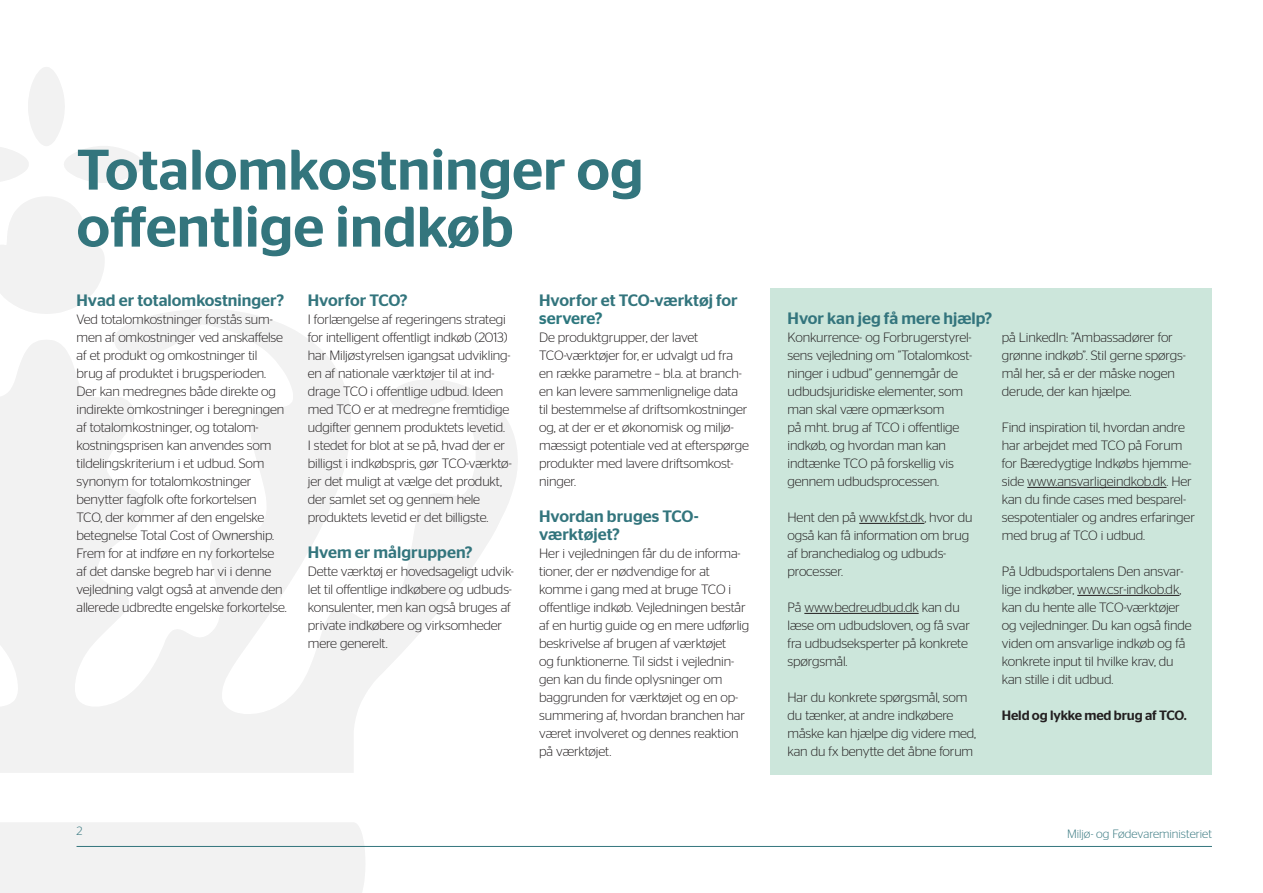
<style>
.page{position:relative;width:1263px;height:893px;background:#fff}
.page>*{position:absolute;margin:0;border:0;box-sizing:border-box;transform-origin:0 0}
.overskrift{font:500 57px "Stag Sans";color:#33757d}
.mellemrubrik{font:500 16.5px/18px "Stag Sans";color:#33757d}
.brød{font:500 16.5px "Stag Sans";color:#33757d}
.brød-2{font:300 13.5px/18px "Stag Sans";letter-spacing:-.01em;color:#231f20}
.mellemrubrik-2{font:300 13.5px/18px "Stag Sans";letter-spacing:-.01em;color:#231f20}
.brød-3{font:500 13.5px "Stag Sans";letter-spacing:-.01em;color:#231f20}
.t1{font:300 12px "Stag Sans";color:#33757d}
.s1{color:#2d777e}
</style>
<div class="page">
<div style="left:0;top:823px;width:365px;height:70px;background:#f2f2f2"></div>
<svg style="left:0;top:67px;width:143px;height:116px"></svg>
<svg style="left:0;top:197px;width:104px;height:112px"></svg>
<svg style="left:0;top:309px;width:518px;height:464px"></svg>
<hr style="left:77px;top:846px;width:1135px;height:1px;background:#33757d">
<div style="left:770px;top:288px;width:442px;height:486px;background:#cce6db"></div>
<hr style="left:859px;top:523px;width:65px;height:1px;background:#231f20">
<hr style="left:804px;top:613px;width:115px;height:1px;background:#231f20">
<hr style="left:1027px;top:487px;width:139px;height:1px;background:#231f20">
<hr style="left:1077px;top:595px;width:102px;height:1px;background:#231f20">
<p class="overskrift" style="left:77px;top:137px;width:569px">Totalomkostninger og</p>
<p class="overskrift" style="left:77px;top:194px;width:439px">offentlige indkøb</p>
<p class="mellemrubrik" style="left:77px;top:291px;width:209px">Hvad er totalomkostninger?</p>
<p class="mellemrubrik-2" style="left:77px;top:310px;width:208px">Ved totalomkostninger forstås sum&shy;men af omkostninger ved anskaffelse af et produkt og omkostninger til</p>
<p class="mellemrubrik-2" style="left:77px;top:364px;width:209px">brug af produktet i brugsperioden.<br>Der kan medregnes både direkte og indirekte omkostninger i beregningen af totalomkostninger, og totalom&shy;kostningsprisen kan anvendes som tildelingskriterium i et udbud. Som synonym for totalomkostninger benytter fagfolk ofte forkortelsen</p>
<p class="mellemrubrik-2" style="left:77px;top:508px;width:199px">TCO, der kommer af den engelske betegnelse Total Cost of Ownership.<br>Frem for at indføre en ny forkortelse af det danske begreb har vi i denne</p>
<p class="mellemrubrik-2" style="left:77px;top:580px;width:212px">vejledning valgt også at anvende den allerede udbredte engelske forkortelse.</p>
<p class="mellemrubrik" style="left:308px;top:291px;width:101px">Hvorfor TCO?</p>
<p class="brød-2" style="left:308px;top:310px;width:205px">I forlængelse af regeringens strategi for intelligent offentligt indkøb (2013) har Miljøstyrelsen igangsat udvikling&shy;en af nationale værktøjer til at ind&shy;drage TCO i offentlige udbud. Ideen med TCO er at medregne fremtidige udgifter gennem produktets levetid.<br>I stedet for blot at se på, hvad der er billigst i indkøbspris, gør TCO-værktø&shy;jer det muligt at vælge det produkt, der samlet set og gennem hele produktets levetid er det billigste.</p>
<p class="mellemrubrik" style="left:308px;top:543px;width:166px">Hvem er målgruppen?</p>
<p class="brød-2" style="left:308px;top:562px;width:208px">Dette værktøj er hovedsageligt udvik&shy;let til offentlige indkøbere og udbuds&shy;konsulenter, men kan også bruges af private indkøbere og virksomheder mere generelt.</p>
<p class="mellemrubrik" style="left:539px;top:291px;width:200px">Hvorfor et TCO-værktøj for <span class="s1">servere?</span></p>
<p class="mellemrubrik-2" style="left:539px;top:328px;width:211px">De produktgrupper, der lavet<br>TCO-værktøjer for, er udvalgt ud fra en række parametre – bl.a. at branch&shy;en kan levere sammenlignelige data til bestemmelse af driftsomkostninger og, at der er et økonomisk og miljø&shy;mæssigt potentiale ved at efterspørge produkter med lavere driftsomkost&shy;ninger.</p>
<p class="mellemrubrik" style="left:539px;top:507px;width:161px">Hvordan bruges TCO-</p>
<p class="mellemrubrik" style="left:539px;top:525px;width:82px">værktøjet?</p>
<p class="brød-2" style="left:539px;top:544px;width:212px">Her i vejledningen får du de informa&shy;tioner, der er nødvendige for at komme i gang med at bruge TCO i offentlige indkøb. Vejledningen består af en hurtig guide og en mere udførlig beskrivelse af brugen af værktøjet<br>og funktionerne. Til sidst i vejlednin&shy;gen kan du finde oplysninger om baggrunden for værktøjet og en op&shy;summering af, hvordan branchen har været involveret og dennes reaktion på værktøjet.</p>
<p class="brød" style="left:787px;top:309px;width:206px">Hvor kan jeg få mere hjælp?</p>
<p class="brød-2" style="left:787px;top:328px;width:186px">Konkurrence- og Forbrugerstyrel&shy;sens vejledning om ”Totalomkost&shy;ninger i udbud” gennemgår de udbudsjuridiske elementer, som man skal være opmærksom<br>på mht. brug af TCO i offentlige indkøb, og hvordan man kan indtænke TCO på forskellig vis gennem udbudsprocessen.</p>
<p class="brød-2" style="left:787px;top:508px;width:187px">Hent den på www.kfst.dk, hvor du også kan få information om brug af branchedialog og udbuds&shy;processer.</p>
<p class="brød-2" style="left:787px;top:598px;width:184px">På www.bedreudbud.dk kan du læse om udbudsloven, og få svar fra udbudseksperter på konkrete spørgsmål.</p>
<p class="brød-2" style="left:787px;top:688px;width:190px">Har du konkrete spørgsmål, som du tænker, at andre indkøbere måske kan hjælpe dig videre med, kan du fx benytte det åbne forum</p>
<p class="brød-2" style="left:1002px;top:328px;width:185px">på LinkedIn: ”Ambassadører for grønne indkøb”. Stil gerne spørgs&shy;mål her, så er der måske nogen derude, der kan hjælpe.</p>
<p class="brød-2" style="left:1002px;top:418px;width:195px">Find inspiration til, hvordan andre har arbejdet med TCO på Forum for Bæredygtige Indkøbs hjemme&shy;side www.ansvarligeindkob.dk. Her kan du finde cases med besparel&shy;sespotentialer og andres erfaringer med brug af TCO i udbud.</p>
<p class="brød-2" style="left:1002px;top:562px;width:191px">På Udbudsportalens Den ansvar&shy;lige indkøber, www.csr-indkob.dk, kan du hente alle TCO-værktøjer og vejledninger. Du kan også finde viden om ansvarlige indkøb og få konkrete input til hvilke krav, du kan stille i dit udbud.</p>
<p class="brød-3" style="left:1002px;top:708px;width:186px">Held og lykke med brug af TCO.</p>
<p class="t1" style="left:77px;top:825px;width:8px">2</p>
<p class="t1" style="left:1067px;top:827px;width:146px">Miljø- og Fødevareministeriet</p>
</div>
